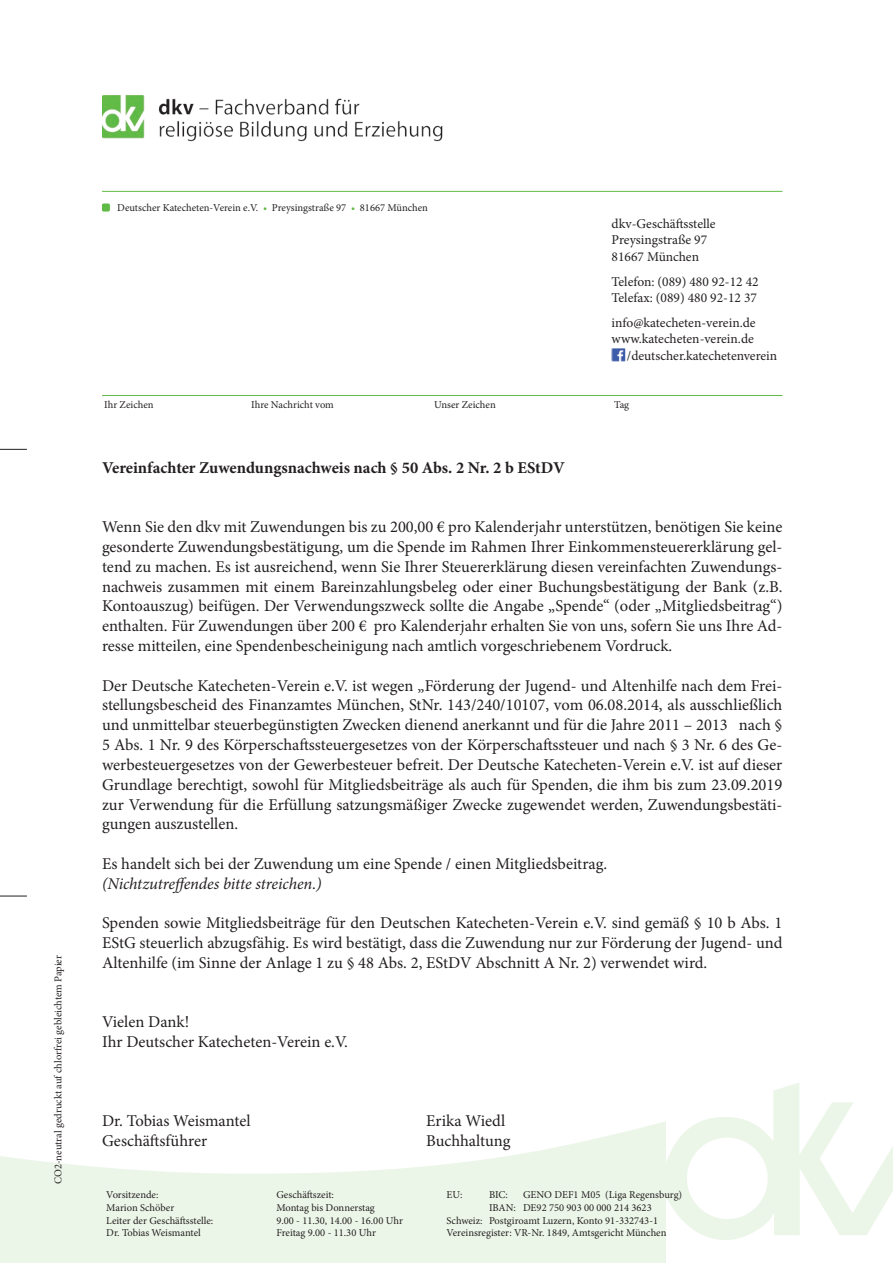
<style>
.page{position:relative;width:893px;height:1263px;background:#fff}
.page>*{position:absolute;margin:0;border:0;box-sizing:border-box;transform-origin:0 0}
.t1{font:16.5px/19.8px "Minion Pro";color:#231f20;text-align:justify}
.t2{font:700 16.5px "Minion Pro";color:#231f20}
.t3{font:italic 16.5px "Minion Pro";letter-spacing:-.01em;color:#231f20}
.t4{font:13.5px "Minion Pro";color:#231f20}
.t5{font:10.5px "Minion Pro";color:#231f20}
.s1{color:#60bb46}
</style>
<div class="page">
<svg style="left:0;top:1121px;width:667px;height:142px;fill:#ecf6e8"></svg>
<img style="left:667px;top:1083px;width:226px;height:157px">
<hr style="left:102px;top:191px;width:680px;height:1px;background:#60bb46">
<hr style="left:102px;top:395px;width:680px;height:1px;background:#60bb46">
<svg style="left:0;top:449px;width:27px;height:1px"></svg>
<svg style="left:0;top:896px;width:27px;height:1px"></svg>
<svg style="left:102px;top:204px;width:8px;height:7px"></svg>
<img style="left:102px;top:95px;width:341px;height:47px">
<svg style="left:612px;top:348px;width:13px;height:13px"></svg>
<p class="t5" style="left:51px;top:1184px;width:231px;rotate:-90deg">CO2-neutral gedruckt auf chlorfrei gebleichtem Papier</p>
<p class="t5" style="left:117px;top:200px;width:312px">Deutscher Katecheten-Verein e.V. <span class="s1">•</span> Preysingstraße 97 <span class="s1">•</span> 81667 München</p>
<p class="t4" style="left:612px;top:215px;width:106px">dkv-Geschäftsstelle</p>
<p class="t4" style="left:612px;top:231px;width:97px">Preysingstraße 97</p>
<p class="t4" style="left:612px;top:247px;width:89px">81667 München</p>
<p class="t4" style="left:612px;top:272px;width:149px">Telefon: (089) 480 92-12 42</p>
<p class="t4" style="left:612px;top:289px;width:147px">Telefax: (089) 480 92-12 37</p>
<p class="t4" style="left:612px;top:314px;width:146px">info@katecheten-verein.de</p>
<p class="t4" style="left:612px;top:330px;width:144px">www.katecheten-verein.de</p>
<p class="t4" style="left:627px;top:346px;width:152px">/deutscher.katechetenverein</p>
<p class="t5" style="left:104px;top:398px;width:51px">Ihr Zeichen</p>
<p class="t5" style="left:251px;top:398px;width:84px">Ihre Nachricht vom</p>
<p class="t5" style="left:434px;top:398px;width:63px">Unser Zeichen</p>
<p class="t5" style="left:614px;top:398px;width:16px">Tag</p>
<p class="t2" style="left:102px;top:456px;width:464px">Vereinfachter Zuwendungsnachweis nach § 50 Abs. 2 Nr. 2 b EStDV</p>
<p class="t1" style="left:102px;top:517px;width:682px">Wenn Sie den dkv mit Zuwendungen bis zu 200,00 € pro Kalenderjahr unterstützen, benötigen Sie keine gesonderte Zuwendungsbestätigung, um die Spende im Rahmen Ihrer Einkommensteuererklärung gel&shy;tend zu machen. Es ist ausreichend, wenn Sie Ihrer Steuererklärung diesen vereinfachten Zuwendungs&shy;nachweis zusammen mit einem Bareinzahlungsbeleg oder einer Buchungsbestätigung der Bank (z.B.<br>Kontoauszug) beifügen. Der Verwendungszweck sollte die Angabe „Spende“ (oder „Mitgliedsbeitrag“) enthalten. Für Zuwendungen über 200 € pro Kalenderjahr erhalten Sie von uns, sofern Sie uns Ihre Ad&shy;resse mitteilen, eine Spendenbescheinigung nach amtlich vorgeschriebenem Vordruck.</p>
<p class="t1" style="left:102px;top:676px;width:682px">Der Deutsche Katecheten-Verein e.V. ist wegen „Förderung der Jugend- und Altenhilfe nach dem Frei&shy;stellungsbescheid des Finanzamtes München, StNr. 143/240/10107, vom 06.08.2014, als ausschließlich und unmittelbar steuerbegünstigten Zwecken dienend anerkannt und für die Jahre 2011 – 2013 nach § 5 Abs. 1 Nr. 9 des Körperschaftssteuergesetzes von der Körperschaftssteuer und nach § 3 Nr. 6 des Ge&shy;werbesteuergesetzes von der Gewerbesteuer befreit. Der Deutsche Katecheten-Verein e.V. ist auf dieser Grundlage berechtigt, sowohl für Mitgliedsbeiträge als auch für Spenden, die ihm bis zum 23.09.2019 zur Verwendung für die Erfüllung satzungsmäßiger Zwecke zugewendet werden, Zuwendungsbestäti&shy;gungen auszustellen.</p>
<p class="t1" style="left:102px;top:854px;width:507px">Es handelt sich bei der Zuwendung um eine Spende / einen Mitgliedsbeitrag.</p>
<p class="t3" style="left:102px;top:872px;width:221px">(Nichtzutreffendes bitte streichen.)</p>
<p class="t1" style="left:102px;top:913px;width:682px">Spenden sowie Mitgliedsbeiträge für den Deutschen Katecheten-Verein e.V. sind gemäß § 10 b Abs. 1<br>EStG steuerlich abzugsfähig. Es wird bestätigt, dass die Zuwendung nur zur Förderung der Jugend- und Altenhilfe (im Sinne der Anlage 1 zu § 48 Abs. 2, EStDV Abschnitt A Nr. 2) verwendet wird.</p>
<p class="t1" style="left:102px;top:1012px;width:89px">Vielen Dank!</p>
<p class="t1" style="left:102px;top:1032px;width:247px">Ihr Deutscher Katecheten-Verein e.V.</p>
<p class="t1" style="left:102px;top:1111px;width:150px">Dr. Tobias Weismantel</p>
<p class="t1" style="left:426px;top:1111px;width:81px">Erika Wiedl</p>
<p class="t1" style="left:102px;top:1131px;width:107px">Geschäftsführer</p>
<p class="t1" style="left:426px;top:1131px;width:86px">Buchhaltung</p>
<p class="t5" style="left:106px;top:1188px;width:54px">Vorsitzende:</p>
<p class="t5" style="left:276px;top:1188px;width:59px">Geschäftszeit:</p>
<p class="t5" style="left:446px;top:1188px;width:18px">EU:</p>
<p class="t5" style="left:489px;top:1188px;width:20px">BIC:</p>
<p class="t5" style="left:523px;top:1188px;width:161px">GENO DEF1 M05 (Liga Regensburg)</p>
<p class="t5" style="left:106px;top:1200px;width:69px">Marion Schöber</p>
<p class="t5" style="left:276px;top:1200px;width:100px">Montag bis Donnerstag</p>
<p class="t5" style="left:489px;top:1200px;width:164px">IBAN: DE92 750 903 00 000 214 3623</p>
<p class="t5" style="left:106px;top:1213px;width:109px">Leiter der Geschäftsstelle:</p>
<p class="t5" style="left:276px;top:1213px;width:128px">9.00 - 11.30, 14.00 - 16.00 Uhr</p>
<p class="t5" style="left:446px;top:1213px;width:213px">Schweiz: Postgiroamt Luzern, Konto 91-332743-1</p>
<p class="t5" style="left:106px;top:1226px;width:96px">Dr. Tobias Weismantel</p>
<p class="t5" style="left:276px;top:1226px;width:101px">Freitag 9.00 - 11.30 Uhr</p>
<p class="t5" style="left:446px;top:1226px;width:221px">Vereinsregister: VR-Nr. 1849, Amtsgericht München</p>
</div>
